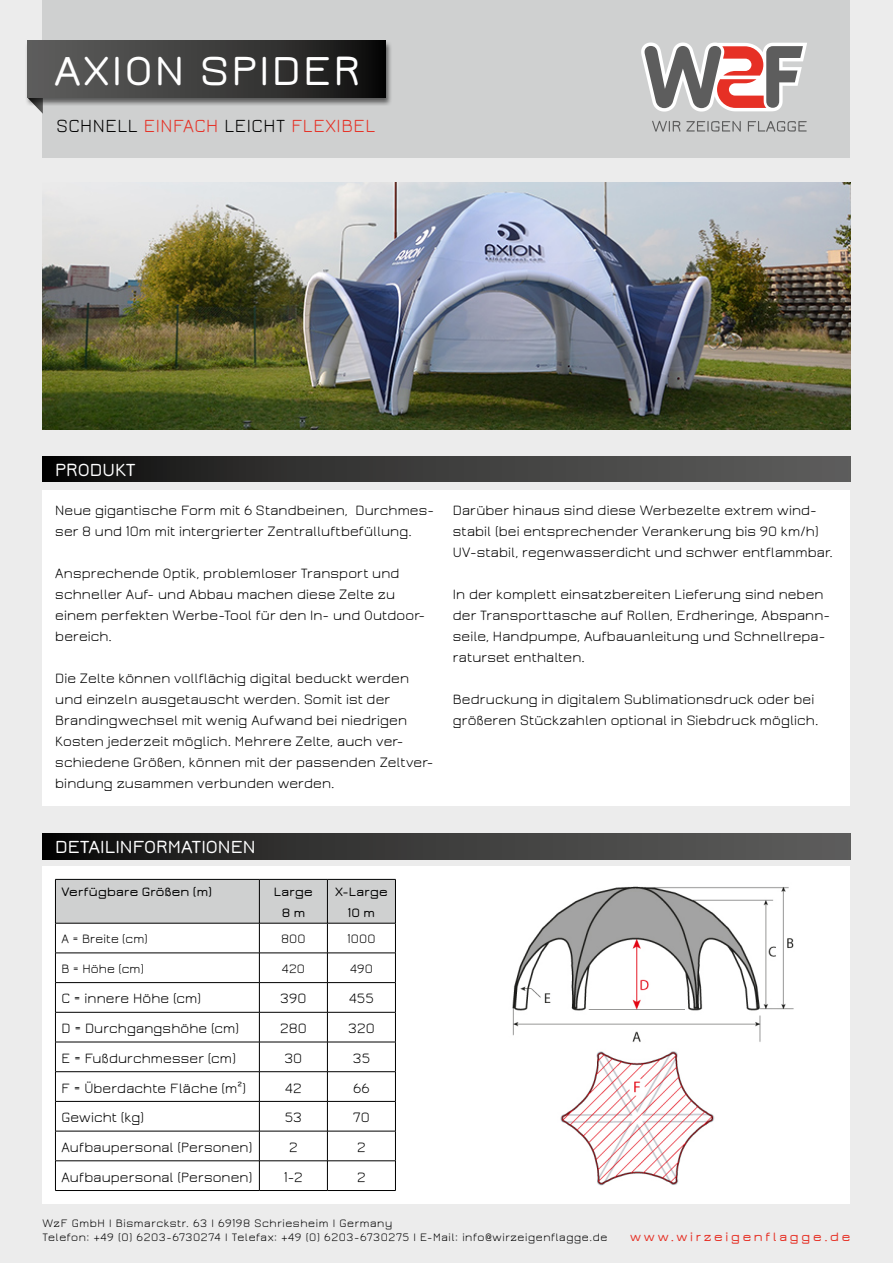
<style>
.page{position:relative;width:893px;height:1263px;background:#ececec}
.page>*{position:absolute;margin:0;border:0;box-sizing:border-box;transform-origin:0 0}
.t1{font:600 45px "Jura";letter-spacing:.05em;color:#fff}
.t2{font:19.5px "Jura";letter-spacing:.03em;color:#e63025}
.t3{font:600 19.5px "Jura";color:#fff}
.t4{font:15px/21px "Jura";letter-spacing:.01em;color:#000}
.t5{font:600 13.5px/21px "Jura";letter-spacing:.015em;color:#000;text-align:center}
.t6{font:13.5px "Jura";letter-spacing:.01em;color:#000}
.t7{font:600 13.5px "Jura";letter-spacing:.2em;color:#e63025}
.t8{font:12px/13.5px "Jura";letter-spacing:.05em;color:#000}
.s1{color:#000}
</style>
<div class="page">
<div style="left:43px;top:0;width:807px;height:157px;background:#cfd0d0"></div>
<svg style="left:652px;top:121px;width:28px;height:11px"></svg>
<svg style="left:686px;top:121px;width:55px;height:11px"></svg>
<svg style="left:748px;top:121px;width:59px;height:11px"></svg>
<svg style="left:641px;top:43px;width:166px;height:69px"></svg>
<img style="left:43px;top:182px;width:807px;height:247px">
<div style="left:43px;top:833px;width:807px;height:26px;background:linear-gradient(to right,#121111,#636362)"></div>
<div style="left:43px;top:456px;width:807px;height:26px;background:linear-gradient(to right,#121111,#636362)"></div>
<div style="left:43px;top:490px;width:807px;height:316px;background:#fff"></div>
<div style="left:43px;top:866px;width:807px;height:337px;background:#fff"></div>
<svg style="left:35px;top:106px;width:8px;height:8px"></svg>
<div style="left:25px;top:40px;width:367px;height:66px;background:#000;opacity:.55"></div>
<div style="left:28px;top:41px;width:358px;height:57px;background:linear-gradient(to right,#636362,#131312)"></div>
<div style="left:56px;top:880px;width:339px;height:43px;background:#cfd0d0"></div>
<hr style="left:55px;top:879px;width:204px;height:1px;background:#000">
<hr style="left:55px;top:879px;width:1px;height:44px;background:#000">
<hr style="left:259px;top:879px;width:68px;height:1px;background:#000">
<hr style="left:259px;top:879px;width:1px;height:44px;background:#000">
<hr style="left:327px;top:879px;width:69px;height:1px;background:#000">
<hr style="left:327px;top:879px;width:1px;height:44px;background:#000">
<hr style="left:395px;top:879px;width:1px;height:44px;background:#000">
<hr style="left:55px;top:923px;width:204px;height:1px;background:#000">
<hr style="left:55px;top:923px;width:1px;height:30px;background:#000">
<hr style="left:259px;top:923px;width:68px;height:1px;background:#000">
<hr style="left:259px;top:923px;width:1px;height:30px;background:#000">
<hr style="left:327px;top:923px;width:69px;height:1px;background:#000">
<hr style="left:327px;top:923px;width:1px;height:30px;background:#000">
<hr style="left:395px;top:923px;width:1px;height:30px;background:#000">
<hr style="left:55px;top:953px;width:204px;height:1px;background:#000">
<hr style="left:259px;top:953px;width:68px;height:1px;background:#000">
<hr style="left:327px;top:953px;width:69px;height:1px;background:#000">
<hr style="left:55px;top:982px;width:204px;height:1px;background:#000">
<svg style="left:55px;top:953px;width:1px;height:59px"></svg>
<hr style="left:259px;top:982px;width:68px;height:1px;background:#000">
<svg style="left:259px;top:953px;width:1px;height:59px"></svg>
<hr style="left:327px;top:982px;width:69px;height:1px;background:#000">
<svg style="left:327px;top:953px;width:1px;height:59px"></svg>
<svg style="left:395px;top:953px;width:1px;height:59px"></svg>
<hr style="left:55px;top:1012px;width:204px;height:1px;background:#000">
<hr style="left:55px;top:1012px;width:1px;height:30px;background:#000">
<hr style="left:259px;top:1012px;width:68px;height:1px;background:#000">
<hr style="left:259px;top:1012px;width:1px;height:30px;background:#000">
<hr style="left:327px;top:1012px;width:69px;height:1px;background:#000">
<hr style="left:327px;top:1012px;width:1px;height:30px;background:#000">
<hr style="left:395px;top:1012px;width:1px;height:30px;background:#000">
<hr style="left:55px;top:1042px;width:204px;height:1px;background:#000">
<hr style="left:259px;top:1042px;width:68px;height:1px;background:#000">
<hr style="left:327px;top:1042px;width:69px;height:1px;background:#000">
<hr style="left:55px;top:1071px;width:204px;height:1px;background:#000">
<svg style="left:55px;top:1042px;width:1px;height:59px"></svg>
<hr style="left:259px;top:1071px;width:68px;height:1px;background:#000">
<svg style="left:259px;top:1042px;width:1px;height:59px"></svg>
<hr style="left:327px;top:1071px;width:69px;height:1px;background:#000">
<svg style="left:327px;top:1042px;width:1px;height:59px"></svg>
<svg style="left:395px;top:1042px;width:1px;height:59px"></svg>
<hr style="left:55px;top:1101px;width:204px;height:1px;background:#000">
<hr style="left:55px;top:1101px;width:1px;height:30px;background:#000">
<hr style="left:259px;top:1101px;width:68px;height:1px;background:#000">
<hr style="left:259px;top:1101px;width:1px;height:30px;background:#000">
<hr style="left:327px;top:1101px;width:69px;height:1px;background:#000">
<hr style="left:327px;top:1101px;width:1px;height:30px;background:#000">
<hr style="left:395px;top:1101px;width:1px;height:30px;background:#000">
<hr style="left:55px;top:1131px;width:204px;height:1px;background:#000">
<hr style="left:259px;top:1131px;width:68px;height:1px;background:#000">
<hr style="left:327px;top:1131px;width:69px;height:1px;background:#000">
<hr style="left:55px;top:1160px;width:204px;height:1px;background:#000">
<svg style="left:55px;top:1131px;width:1px;height:59px"></svg>
<hr style="left:259px;top:1160px;width:68px;height:1px;background:#000">
<svg style="left:259px;top:1131px;width:1px;height:59px"></svg>
<hr style="left:327px;top:1160px;width:69px;height:1px;background:#000">
<svg style="left:327px;top:1131px;width:1px;height:59px"></svg>
<svg style="left:395px;top:1131px;width:1px;height:59px"></svg>
<hr style="left:55px;top:1190px;width:204px;height:1px;background:#000">
<hr style="left:259px;top:1190px;width:68px;height:1px;background:#000">
<hr style="left:327px;top:1190px;width:69px;height:1px;background:#000">
<img style="left:512px;top:886px;width:282px;height:300px">
<h1 class="t1" style="left:54px;top:48px;width:308px">AXION SPIDER</h1>
<h2 class="t2" style="left:56px;top:116px;width:320px"><span class="s1">SCHNELL</span> EINFACH <span class="s1">LEICHT</span> FLEXIBEL</h2>
<h2 class="t3" style="left:55px;top:460px;width:82px">PRODUKT</h2>
<p class="t4" style="left:55px;top:500px;width:380px">Neue gigantische Form mit 6 Standbeinen, Durchmes&shy;ser 8 und 10m mit intergrierter Zentralluftbefüllung.</p>
<p class="t4" style="left:55px;top:563px;width:372px">Ansprechende Optik, problemloser Transport und schneller Auf- und Abbau machen diese Zelte zu einem perfekten Werbe-Tool für den In- und Outdoor&shy;bereich.</p>
<p class="t4" style="left:55px;top:668px;width:380px">Die Zelte können vollflächig digital beduckt werden und einzeln ausgetauscht werden. Somit ist der Brandingwechsel mit wenig Aufwand bei niedrigen Kosten jederzeit möglich. Mehrere Zelte, auch ver&shy;schiedene Größen, können mit der passenden Zeltver&shy;bindung zusammen verbunden werden.</p>
<h2 class="t3" style="left:55px;top:837px;width:202px">DETAILINFORMATIONEN</h2>
<p class="t5" style="left:61px;top:881px;width:152px">Verfügbare Größen (m)</p>
<p class="t5" style="left:274px;top:881px;width:40px">Large<br>8 m</p>
<p class="t5" style="left:335px;top:881px;width:54px">X-Large<br>10 m</p>
<p class="t6" style="left:61px;top:932px;width:88px">A = Breite (cm)</p>
<p class="t6" style="left:281px;top:932px;width:26px">800</p>
<p class="t6" style="left:347px;top:932px;width:30px">1000</p>
<p class="t6" style="left:61px;top:962px;width:84px">B = Höhe (cm)</p>
<p class="t6" style="left:282px;top:962px;width:25px">420</p>
<p class="t6" style="left:350px;top:962px;width:24px">490</p>
<p class="t4" style="left:61px;top:988px;width:141px">C = innere Höhe (cm)</p>
<p class="t4" style="left:280px;top:988px;width:28px">390</p>
<p class="t4" style="left:349px;top:988px;width:26px">455</p>
<p class="t4" style="left:61px;top:1018px;width:179px">D = Durchgangshöhe (cm)</p>
<p class="t4" style="left:280px;top:1018px;width:28px">280</p>
<p class="t4" style="left:348px;top:1018px;width:28px">320</p>
<p class="t4" style="left:61px;top:1048px;width:176px">E = Fußdurchmesser (cm)</p>
<p class="t4" style="left:284px;top:1048px;width:19px">30</p>
<p class="t4" style="left:353px;top:1048px;width:19px">35</p>
<p class="t4" style="left:61px;top:1077px;width:186px">F = Überdachte Fläche (m²)</p>
<p class="t4" style="left:285px;top:1077px;width:18px">42</p>
<p class="t4" style="left:353px;top:1077px;width:18px">66</p>
<p class="t4" style="left:61px;top:1107px;width:84px">Gewicht (kg)</p>
<p class="t4" style="left:285px;top:1107px;width:19px">53</p>
<p class="t4" style="left:353px;top:1107px;width:18px">70</p>
<p class="t4" style="left:61px;top:1137px;width:193px">Aufbaupersonal (Personen)</p>
<p class="t4" style="left:289px;top:1137px;width:10px">2</p>
<p class="t4" style="left:357px;top:1137px;width:10px">2</p>
<p class="t4" style="left:61px;top:1166px;width:193px">Aufbaupersonal (Personen)</p>
<p class="t4" style="left:284px;top:1166px;width:20px">1-2</p>
<p class="t4" style="left:357px;top:1166px;width:10px">2</p>
<p class="t4" style="left:453px;top:500px;width:382px">Darüber hinaus sind diese Werbezelte extrem wind&shy;stabil (bei entsprechender Verankerung bis 90 km/h)<br>UV-stabil, regenwasserdicht und schwer entflammbar.</p>
<p class="t4" style="left:453px;top:584px;width:379px">In der komplett einsatzbereiten Lieferung sind neben der Transporttasche auf Rollen, Erdheringe, Abspann&shy;seile, Handpumpe, Aufbauanleitung und Schnellrepa&shy;raturset enthalten.</p>
<p class="t4" style="left:453px;top:689px;width:367px">Bedruckung in digitalem Sublimationsdruck oder bei größeren Stückzahlen optional in Siebdruck möglich.</p>
<p class="t8" style="left:43px;top:1216px;width:566px">WzF GmbH | Bismarckstr. 63 | 69198 Schriesheim | Germany<br>Telefon: +49 (0) 6203-6730274 | Telefax: +49 (0) 6203-6730275 | E-Mail: info@wirzeigenflagge.de</p>
<p class="t7" style="left:630px;top:1229px;width:222px">www.wirzeigenflagge.de</p>
</div>
